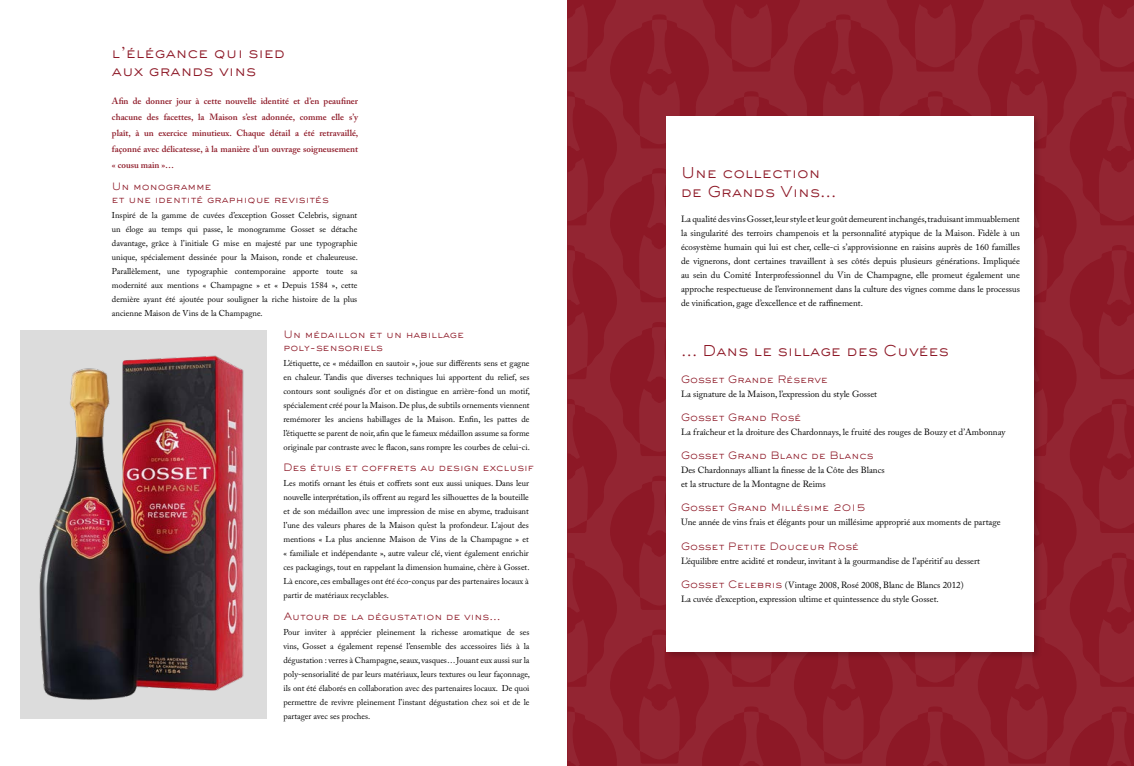
<style>
.page{position:relative;width:1134px;height:766px;background:#fff}
.page>*{position:absolute;margin:0;border:0;box-sizing:border-box;transform-origin:0 0}
.t1{font:300 14.7px/17.3px "Sackers Gothic Std";color:#8d1826}
.t2{font:300 10px/13px "Sackers Gothic Std";color:#8d1826}
.t3{font:9px/14px "Adobe Caslon Pro";color:#000}
.t4{font:600 9px/16px "Adobe Caslon Pro";color:#8d1826;text-align:justify}
.t5{font:8.5px/14px "Adobe Caslon Pro";color:#000;text-align:justify}
.s1{font-family:"Sackers Gothic Std";font-weight:300;font-size:10px;color:#8d1826}
</style>
<div class="page">
<svg style="left:567px;top:0;width:567px;height:765px;background:#901e2c"></svg>
<img style="left:21px;top:330px;width:246px;height:388px">
<div style="left:664px;top:114px;width:378px;height:546px;background:#000;opacity:.2"></div>
<div style="left:667px;top:116px;width:367px;height:536px;background:#fff"></div>
<h1 class="t1" style="left:112px;top:44px;width:175px">l’élégance qui sied aux grands vins</h1>
<p class="t4" style="left:112px;top:93px;width:248px">Afin de donner jour à cette nouvelle identité et d’en peaufiner chacune des facettes, la Maison s’est adonnée, comme elle s’y plaît, à un exercice minutieux. Chaque détail a été retravaillé, façonné avec délicatesse, à la manière d’un ouvrage soigneusement « cousu main »…</p>
<p class="t2" style="left:112px;top:180px;width:218px">Un monogramme<br>et une identité graphique revisités</p>
<p class="t5" style="left:112px;top:208px;width:247px">Inspiré de la gamme de cuvées d’exception Gosset Celebris, signant un éloge au temps qui passe, le monogramme Gosset se détache davantage, grâce à l’initiale G mise en majesté par une typographie unique, spécialement dessinée pour la Maison, ronde et chaleureuse.<br>Parallèlement, une typographie contemporaine apporte toute sa modernité aux mentions « Champagne » et « Depuis 1584 », cette dernière ayant été ajoutée pour souligner la riche histoire de la plus ancienne Maison de Vins de la Champagne.</p>
<p class="t2" style="left:283px;top:327px;width:182px">Un médaillon et un habillage poly-sensoriels</p>
<p class="t5" style="left:283px;top:355px;width:248px">L’étiquette, ce « médaillon en sautoir », joue sur différents sens et gagne en chaleur. Tandis que diverses techniques lui apportent du relief, ses contours sont soulignés d’or et on distingue en arrière-fond un motif, spécialement créé pour la Maison. De plus, de subtils ornements viennent remémorer les anciens habillages de la Maison. Enfin, les pattes de l’étiquette se parent de noir, afin que le fameux médaillon assume sa forme originale par contraste avec le flacon, sans rompre les courbes de celui-ci.</p>
<p class="t2" style="left:283px;top:461px;width:252px">Des étuis et coffrets au design exclusif</p>
<p class="t5" style="left:283px;top:476px;width:247px">Les motifs ornant les étuis et coffrets sont eux aussi uniques. Dans leur nouvelle interprétation, ils offrent au regard les silhouettes de la bouteille et de son médaillon avec une impression de mise en abyme, traduisant l’une des valeurs phares de la Maison qu’est la profondeur. L’ajout des mentions « La plus ancienne Maison de Vins de la Champagne » et « familiale et indépendante », autre valeur clé, vient également enrichir ces packagings, tout en rappelant la dimension humaine, chère à Gosset.<br>Là encore, ces emballages ont été éco-conçus par des partenaires locaux à partir de matériaux recyclables.</p>
<p class="t2" style="left:284px;top:609px;width:218px">Autour de la dégustation de vins…</p>
<p class="t5" style="left:283px;top:624px;width:248px">Pour inviter à apprécier pleinement la richesse aromatique de ses vins, Gosset a également repensé l’ensemble des accessoires liés à la dégustation : verres à Champagne, seaux, vasques… Jouant eux aussi sur la poly-sensorialité de par leurs matériaux, leurs textures ou leur façonnage, ils ont été élaborés en collaboration avec des partenaires locaux. De quoi permettre de revivre pleinement l’instant dégustation chez soi et de le partager avec ses proches.</p>
<h1 class="t1" style="left:681px;top:163px;width:157px;line-height:18.5px">Une collection de Grands Vins…</h1>
<p class="t3" style="left:681px;top:212px;width:340px;text-align:justify">La qualité des vins Gosset, leur style et leur goût demeurent inchangés, traduisant immuablement la singularité des terroirs champenois et la personnalité atypique de la Maison. Fidèle à un écosystème humain qui lui est cher, celle-ci s’approvisionne en raisins auprès de 160 familles de vignerons, dont certaines travaillent à ses côtés depuis plusieurs générations. Impliquée au sein du Comité Interprofessionnel du Vin de Champagne, elle promeut également une approche respectueuse de l’environnement dans la culture des vignes comme dans le processus de vinification, gage d’excellence et de raffinement.</p>
<h1 class="t1" style="left:681px;top:341px;width:269px">… Dans le sillage des Cuvées</h1>
<p class="t2" style="left:681px;top:372px;width:149px">Gosset Grande Réserve</p>
<p class="t3" style="left:681px;top:386px;width:197px">La signature de la Maison, l’expression du style Gosset</p>
<p class="t2" style="left:681px;top:410px;width:122px">Gosset Grand Rosé</p>
<p class="t3" style="left:681px;top:424px;width:326px">La fraîcheur et la droiture des Chardonnays, le fruité des rouges de Bouzy et d’Ambonnay</p>
<p class="t2" style="left:681px;top:448px;width:194px">Gosset Grand Blanc de Blancs</p>
<p class="t3" style="left:681px;top:463px;width:205px">Des Chardonnays alliant la finesse de la Côte des Blancs et la structure de la Montagne de Reims</p>
<p class="t2" style="left:681px;top:501px;width:186px">Gosset Grand Millésime 2015</p>
<p class="t3" style="left:681px;top:515px;width:321px">Une année de vins frais et élégants pour un millésime approprié aux moments de partage</p>
<p class="t2" style="left:681px;top:539px;width:179px">Gosset Petite Douceur Rosé</p>
<p class="t3" style="left:681px;top:553px;width:301px">L’équilibre entre acidité et rondeur, invitant à la gourmandise de l’apéritif au dessert</p>
<p class="t3" style="left:681px;top:577px;width:284px"><span class="s1">Gosset Celebris</span> (Vintage 2008, Rosé 2008, Blanc de Blancs 2012)<br>La cuvée d’exception, expression ultime et quintessence du style Gosset.</p>
</div>
